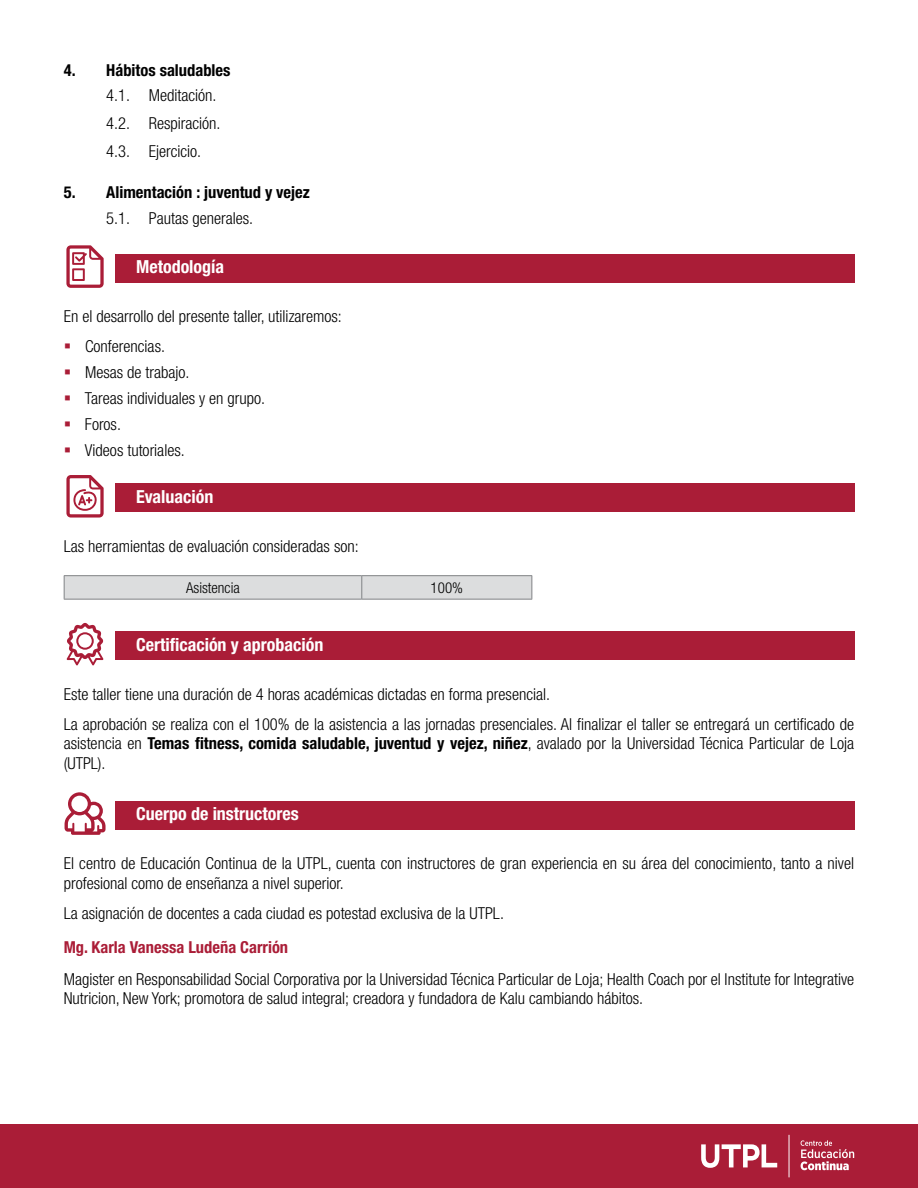
<style>
.page{position:relative;width:918px;height:1188px;background:#fff}
.page>*{position:absolute;margin:0;border:0;box-sizing:border-box;transform-origin:0 0}
.t1{font:700 condensed 18px "Helvetica Neue LT Std";color:#fff}
.t2{font:300 condensed 16.5px/25.8px "Helvetica Neue LT Std";color:#000}
.t3{font:700 condensed 16.5px "Helvetica Neue LT Std";color:#000}
.t4{font:700 condensed 16.5px "Helvetica Neue LT Std";color:#aa1d37}
.t5{font:300 condensed 15px "Helvetica Neue LT Std";color:#000}
.s1{font-weight:700}
</style>
<div class="page">
<div style="left:0;top:1124px;width:918px;height:64px;background:#aa1d37"></div>
<svg style="left:801px;top:1140px;width:53px;height:30px"></svg>
<svg style="left:701px;top:1144px;width:76px;height:24px"></svg>
<hr style="left:789px;top:1135px;width:1px;height:42px;background:#fff">
<svg style="left:66px;top:245px;width:38px;height:43px"></svg>
<div style="left:115px;top:254px;width:739px;height:28px;background:#aa1d37"></div>
<svg style="left:66px;top:475px;width:38px;height:43px"></svg>
<div style="left:115px;top:483px;width:739px;height:29px;background:#aa1d37"></div>
<hr style="left:64px;top:575px;width:298px;height:1px;background:#808285">
<hr style="left:362px;top:575px;width:170px;height:1px;background:#808285">
<svg style="left:64px;top:576px;width:468px;height:23px;background:#d9dadb"></svg>
<hr style="left:64px;top:599px;width:298px;height:1px;background:#808285">
<hr style="left:362px;top:599px;width:170px;height:1px;background:#808285">
<svg style="left:67px;top:623px;width:37px;height:43px"></svg>
<div style="left:115px;top:631px;width:739px;height:29px;background:#aa1d37"></div>
<svg style="left:65px;top:792px;width:41px;height:43px"></svg>
<div style="left:115px;top:801px;width:739px;height:28px;background:#aa1d37"></div>
<p class="t3" style="left:64px;top:60px;width:168px">4. Hábitos saludables</p>
<p class="t2" style="left:106px;top:81px;width:116px;line-height:28px">4.1. Meditación.<br>4.2. Respiración.<br>4.3. Ejercicio.</p>
<p class="t3" style="left:64px;top:182px;width:248px">5. Alimentación : juventud y vejez</p>
<p class="t2" style="left:106px;top:205px;width:148px">5.1. Pautas generales.</p>
<p class="t1" style="left:136px;top:256px;width:90px">Metodología</p>
<p class="t2" style="left:85px;top:301px;width:258px;line-height:30.2px;text-indent:-21px">En el desarrollo del presente taller, utilizaremos:<br>Conferencias.</p>
<p class="t2" style="left:85px;top:359px;width:182px">Mesas de trabajo.<br>Tareas individuales y en grupo.<br>Foros.<br>Videos tutoriales.</p>
<p class="t1" style="left:136px;top:485px;width:79px">Evaluación</p>
<p class="t2" style="left:64px;top:533px;width:296px">Las herramientas de evaluación consideradas son:</p>
<p class="t5" style="left:186px;top:579px;width:55px">Asistencia</p>
<p class="t5" style="left:431px;top:579px;width:34px">100%</p>
<p class="t1" style="left:136px;top:633px;width:189px">Certificación y aprobación</p>
<p class="t2" style="left:64px;top:679px;width:792px;line-height:30.2px">Este taller tiene una duración de 4 horas académicas dictadas en forma presencial.<br>La aprobación se realiza con el 100% de la asistencia a las jornadas presenciales. Al finalizar el taller se entregará un certificado de</p>
<p class="t2" style="left:64px;top:734px;width:792px;line-height:19.5px">asistencia en <span class="s1">Temas fitness, comida saludable, juventud y vejez, niñez</span>, avalado por la Universidad Técnica Particular de Loja (UTPL).</p>
<p class="t1" style="left:136px;top:803px;width:164px">Cuerpo de instructores</p>
<p class="t2" style="left:64px;top:854px;width:792px;line-height:19.5px">El centro de Educación Continua de la UTPL, cuenta con instructores de gran experiencia en su área del conocimiento, tanto a nivel profesional como de enseñanza a nivel superior.</p>
<p class="t2" style="left:64px;top:900px;width:442px">La asignación de docentes a cada ciudad es potestad exclusiva de la UTPL.</p>
<p class="t4" style="left:64px;top:937px;width:226px">Mg. Karla Vanessa Ludeña Carrión</p>
<p class="t2" style="left:64px;top:969px;width:792px;line-height:19.5px">Magister en Responsabilidad Social Corporativa por la Universidad Técnica Particular de Loja; Health Coach por el Institute for Integrative<br>Nutricion, New York; promotora de salud integral; creadora y fundadora de Kalu cambiando hábitos.</p>
</div>
